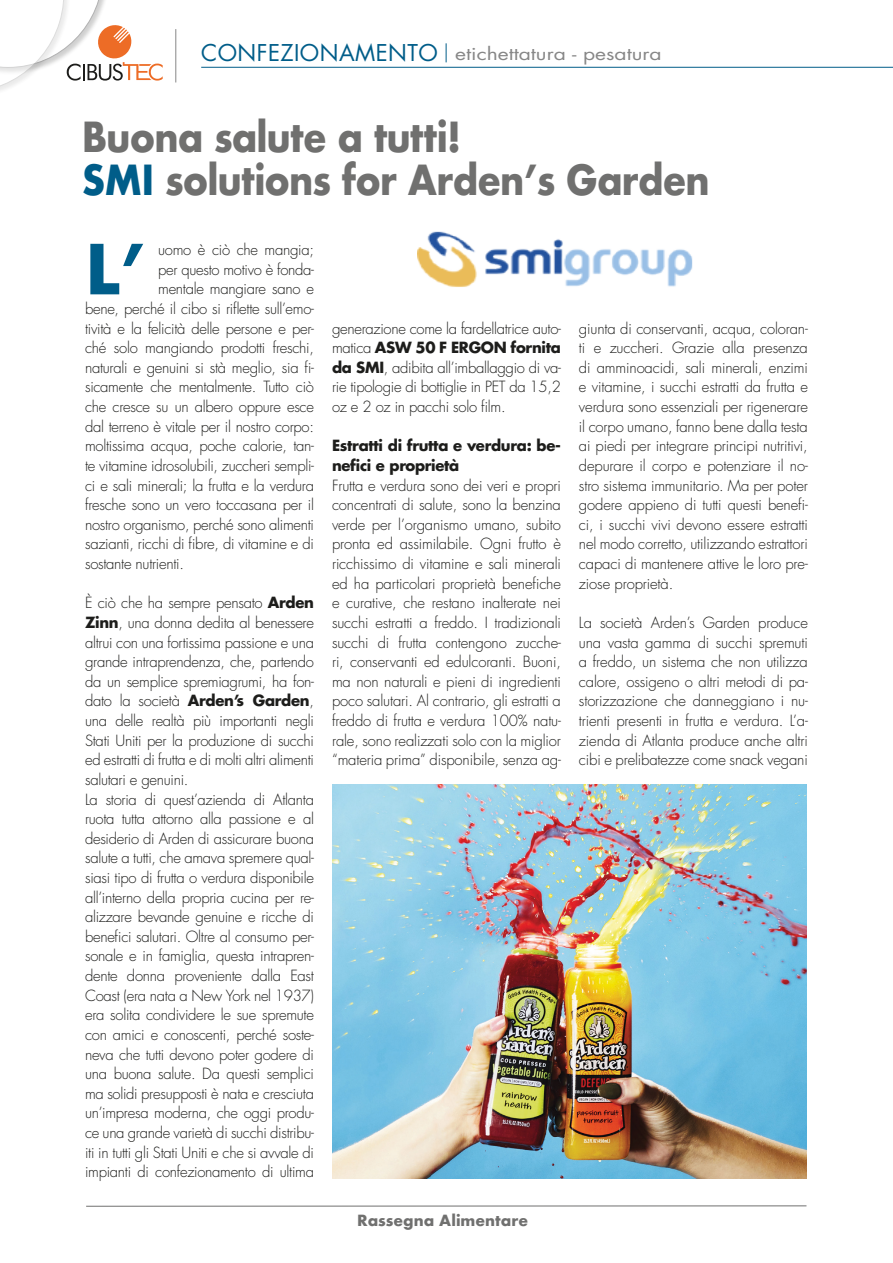
<style>
.page{position:relative;width:893px;height:1263px;background:#fff}
.page>*{position:absolute;margin:0;border:0;box-sizing:border-box;transform-origin:0 0}
.testo{font:700 67.05px "Futura";color:#005d89}
.t1{font:700 40.35px "Futura";letter-spacing:-.025em;color:#70706f;scale:.91 1}
.t2{font:22.5px "Futura LT";letter-spacing:.02em;color:#005d89}
.t3{font:17.25px "Futura LT";color:#878787;scale:1.22 1}
.testo-2{font:300 15px/19.6px "Futura LT";letter-spacing:-.02em;color:#1d1d1b;text-align:justify}
.testo-3{font:700 15px/19.6px "Futura LT";letter-spacing:-.02em;color:#1d1d1b}
.t4{font:700 15px "Futura";color:#70706f}
.s1{color:#005d89}
.s2{font-weight:700}
</style>
<div class="page">
<hr style="left:86px;top:1205px;width:720px;height:2px;background:#70706f">
<img style="left:332px;top:785px;width:474px;height:394px">
<img style="left:417px;top:231px;width:276px;height:56px">
<hr style="left:201px;top:67px;width:692px;height:1px;background:#005d89">
<svg style="left:446px;top:43px;width:1px;height:19px"></svg>
<hr style="left:175px;top:29px;width:1px;height:53px;background:#878787">
<svg style="left:0;top:0;width:163px;height:91px"></svg>
<p class="t2" style="left:201px;top:39px;width:238px">CONFEZIONAMENTO</p>
<p class="t3" style="left:455px;top:43px;width:171px">etichettatura - pesatura</p>
<p class="t1" style="left:82px;top:107px;width:418px">Buona salute a tutti!</p>
<p class="t1" style="left:82px;top:151px;width:692px"><span class="s1">SMI</span> solutions for Arden’s Garden</p>
<p class="testo" style="left:85px;top:221px;width:63px">L’</p>
<p class="testo-2" style="left:158px;top:240px;width:157px">uomo è ciò che mangia;</p>
<p class="testo-2" style="left:158px;top:260px;width:157px">per questo motivo è fonda-</p>
<p class="testo-2" style="left:158px;top:279px;width:157px">mentale mangiare sano e</p>
<p class="testo-2" style="left:85px;top:299px;width:230px">bene, perché il cibo si riflette sull’emo-</p>
<p class="testo-2" style="left:85px;top:319px;width:230px">tività e la felicità delle persone e per-</p>
<p class="testo-2" style="left:85px;top:338px;width:230px">ché solo mangiando prodotti freschi,</p>
<p class="testo-2" style="left:85px;top:358px;width:230px">naturali e genuini si stà meglio, sia fi-</p>
<p class="testo-2" style="left:85px;top:378px;width:230px">sicamente che mentalmente. Tutto ciò</p>
<p class="testo-2" style="left:85px;top:397px;width:230px">che cresce su un albero oppure esce</p>
<p class="testo-2" style="left:85px;top:417px;width:230px">dal terreno è vitale per il nostro corpo:</p>
<p class="testo-2" style="left:85px;top:436px;width:230px">moltissima acqua, poche calorie, tan-</p>
<p class="testo-2" style="left:85px;top:456px;width:230px">te vitamine idrosolubili, zuccheri sempli-</p>
<p class="testo-2" style="left:85px;top:476px;width:230px">ci e sali minerali; la frutta e la verdura</p>
<p class="testo-2" style="left:85px;top:495px;width:230px">fresche sono un vero toccasana per il</p>
<p class="testo-2" style="left:85px;top:515px;width:230px">nostro organismo, perché sono alimenti</p>
<p class="testo-2" style="left:85px;top:535px;width:230px">sazianti, ricchi di fibre, di vitamine e di</p>
<p class="testo-2" style="left:85px;top:554px;width:100px">sostante nutrienti.</p>
<p class="testo-2" style="left:85px;top:593px;width:230px">È ciò che ha sempre pensato <span class="s2">Arden Zinn</span>, una donna dedita al benessere altrui con una fortissima passione e una grande intraprendenza, che, partendo da un semplice spremiagrumi, ha fon&shy;dato la società <span class="s2">Arden’s Garden</span>, una delle realtà più importanti negli Stati Uniti per la produzione di succhi ed estratti di frutta e di molti altri alimenti salutari e genuini.</p>
<p class="testo-2" style="left:85px;top:790px;width:230px">La storia di quest’azienda di Atlanta ruota tutta attorno alla passione e al desiderio di Arden di assicurare buona salute a tutti, che amava spremere qual&shy;siasi tipo di frutta o verdura disponibile all’interno della propria cucina per re&shy;alizzare bevande genuine e ricche di benefici salutari. Oltre al consumo per&shy;sonale e in famiglia, questa intrapren&shy;dente donna proveniente dalla East Coast (era nata a New York nel 1937) era solita condividere le sue spremute con amici e conoscenti, perché soste&shy;neva che tutti devono poter godere di una buona salute. Da questi semplici ma solidi presupposti è nata e cresciuta un’impresa moderna, che oggi produ&shy;ce una grande varietà di succhi distribu&shy;iti in tutti gli Stati Uniti e che si avvale di impianti di confezionamento di ultima</p>
<p class="testo-2" style="left:332px;top:319px;width:230px">generazione come la fardellatrice auto&shy;matica <span class="s2">ASW 50 F ERGON fornita da SMI</span>, adibita all’imballaggio di va&shy;rie tipologie di bottiglie in PET da 15,2 oz e 2 oz in pacchi solo film.</p>
<p class="testo-3" style="left:332px;top:436px;width:230px">Estratti di frutta e verdura: be&shy;nefici e proprietà</p>
<p class="testo-2" style="left:332px;top:476px;width:230px">Frutta e verdura sono dei veri e propri concentrati di salute, sono la benzina verde per l’organismo umano, subito pronta ed assimilabile. Ogni frutto è ricchissimo di vitamine e sali minerali ed ha particolari proprietà benefiche e curative, che restano inalterate nei succhi estratti a freddo. I tradizionali succhi di frutta contengono zucche&shy;ri, conservanti ed edulcoranti. Buoni, ma non naturali e pieni di ingredienti poco salutari. Al contrario, gli estratti a freddo di frutta e verdura 100% natu&shy;rale, sono realizzati solo con la miglior “materia prima” disponibile, senza ag-</p>
<p class="testo-2" style="left:579px;top:319px;width:230px">giunta di conservanti, acqua, coloran&shy;ti e zuccheri. Grazie alla presenza di amminoacidi, sali minerali, enzimi e vitamine, i succhi estratti da frutta e verdura sono essenziali per rigenerare il corpo umano, fanno bene dalla testa ai piedi per integrare principi nutritivi, depurare il corpo e potenziare il no&shy;stro sistema immunitario. Ma per poter godere appieno di tutti questi benefi&shy;ci, i succhi vivi devono essere estratti nel modo corretto, utilizzando estrattori capaci di mantenere attive le loro pre&shy;ziose proprietà.</p>
<p class="testo-2" style="left:579px;top:613px;width:230px">La società Arden’s Garden produce una vasta gamma di succhi spremuti a freddo, un sistema che non utilizza calore, ossigeno o altri metodi di pa&shy;storizzazione che danneggiano i nu&shy;trienti presenti in frutta e verdura. L’a&shy;zienda di Atlanta produce anche altri cibi e prelibatezze come snack vegani</p>
<p class="t4" style="left:357px;top:1209px;width:172px">Rassegna Alimentare</p>
</div>
